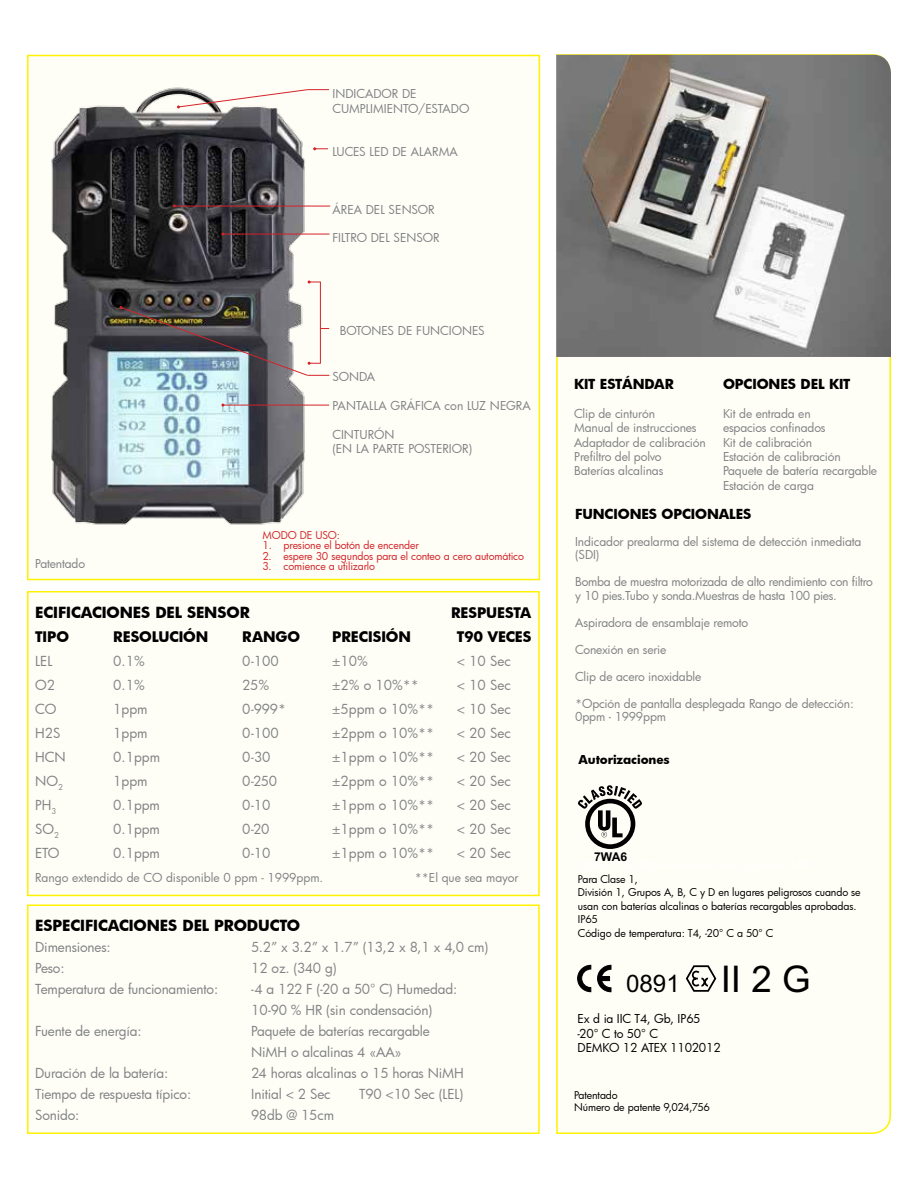
<style>
.page{position:relative;width:918px;height:1188px;background:#fff}
.page>*{position:absolute;margin:0;border:0;box-sizing:border-box;transform-origin:0 0}
.t1{font:24.15px "Arial";color:#000}
.t2{font:700 15px "Futura";letter-spacing:-.01em;color:#000}
.t3{font:700 14.25px "Futura";letter-spacing:-.01em;color:#000}
.t4{font:13.5px/21px "Futura";letter-spacing:-.01em;color:#808285}
.t5{font:700 13.5px "Futura";letter-spacing:-.01em;color:#000}
.t6{font:700 12.15px "Arial";color:#000}
.t7{font:12px/14.4px "Futura";letter-spacing:-.01em;color:#808285}
.t8{font:12px/14.4px "Futura";letter-spacing:-.01em;color:#000}
.t9{font:700 12px "Futura";letter-spacing:-.01em;color:#000}
.t10{font:10.5px/13.5px "Futura";letter-spacing:-.01em;color:#000}
.t11{font:10.5px "Futura";letter-spacing:-.01em;color:#d2232a}
.s1{font-size:36.75px}
</style>
<div class="page">
<div style="left:556px;top:54px;width:335px;height:1080px;background:#fffef6"></div>
<div style="left:28px;top:905px;width:511px;height:228px;background:#fffef6"></div>
<div style="left:27px;top:904px;width:513px;height:230px;border:2px solid #fff200"></div>
<div style="left:28px;top:592px;width:511px;height:303px;background:#fffef6"></div>
<div style="left:27px;top:591px;width:513px;height:305px;border:2px solid #fff200"></div>
<img style="left:556px;top:55px;width:335px;height:302px">
<div style="left:27px;top:55px;width:513px;height:525px;background:#fffef6;border:2px solid #fff200"></div>
<img style="left:51px;top:87px;width:271px;height:438px">
<hr style="left:223px;top:405px;width:106px;height:1px;background:#d2232a">
<svg style="left:313px;top:147px;width:15px;height:3px"></svg>
<hr style="left:223px;top:234px;width:106px;height:1px;background:#d2232a">
<hr style="left:174px;top:206px;width:156px;height:1px;background:#d2232a">
<svg style="left:308px;top:280px;width:13px;height:3px"></svg>
<hr style="left:320px;top:282px;width:1px;height:81px;background:#d2232a">
<img style="left:119px;top:306px;width:210px;height:70px">
<svg style="left:177px;top:89px;width:152px;height:20px"></svg>
<svg style="left:578px;top:965px;width:13px;height:27px"></svg>
<svg style="left:597px;top:965px;width:14px;height:27px"></svg>
<svg style="left:684px;top:964px;width:33px;height:29px"></svg>
<svg style="left:578px;top:785px;width:64px;height:64px"></svg>
<p class="t7" style="left:332px;top:87px;width:138px">INDICADOR DE<br>CUMPLIMIENTO/ESTADO</p>
<p class="t7" style="left:332px;top:144px;width:127px">LUCES LED DE ALARMA</p>
<p class="t7" style="left:332px;top:202px;width:104px">ÁREA DEL SENSOR</p>
<p class="t7" style="left:332px;top:231px;width:109px">FILTRO DEL SENSOR</p>
<p class="t7" style="left:35px;top:556px;width:51px">Patentado</p>
<p class="t7" style="left:340px;top:323px;width:146px">BOTONES DE FUNCIONES</p>
<p class="t7" style="left:332px;top:369px;width:44px">SONDA</p>
<p class="t7" style="left:332px;top:398px;width:200px">PANTALLA GRÁFICA con LUZ NEGRA</p>
<p class="t7" style="left:332px;top:427px;width:141px">CINTURÓN<br>(EN LA PARTE POSTERIOR)</p>
<p class="t11" style="left:263px;top:528px;width:79px">MODO DE USO:</p>
<p class="t11" style="left:263px;top:539px;width:158px">1. presione el botón de encender</p>
<p class="t11" style="left:263px;top:549px;width:263px">2. espere 30 segundos para el conteo a cero automático</p>
<p class="t11" style="left:263px;top:560px;width:114px">3. comience a utilizarlo</p>
<p class="t2" style="left:35px;top:602px;width:216px">ECIFICACIONES DEL SENSOR</p>
<p class="t3" style="left:451px;top:603px;width:82px">RESPUESTA</p>
<p class="t3" style="left:35px;top:627px;width:35px">TIPO</p>
<p class="t3" style="left:113px;top:627px;width:97px">RESOLUCIÓN</p>
<p class="t3" style="left:242px;top:627px;width:59px">RANGO</p>
<p class="t3" style="left:332px;top:627px;width:80px">PRECISIÓN</p>
<p class="t3" style="left:457px;top:627px;width:76px">T90 VECES</p>
<p class="t4" style="left:35px;top:650px;width:19px">LEL</p>
<p class="t4" style="left:113px;top:650px;width:33px">0.1%</p>
<p class="t4" style="left:242px;top:650px;width:38px">0-100</p>
<p class="t4" style="left:332px;top:650px;width:37px">±10%</p>
<p class="t4" style="left:457px;top:650px;width:56px">&lt; 10 Sec</p>
<p class="t4" style="left:35px;top:674px;width:21px">O2</p>
<p class="t4" style="left:113px;top:674px;width:33px">0.1%</p>
<p class="t4" style="left:242px;top:674px;width:28px">25%</p>
<p class="t4" style="left:332px;top:674px;width:88px">±2% o 10%**</p>
<p class="t4" style="left:457px;top:674px;width:56px">&lt; 10 Sec</p>
<p class="t4" style="left:35px;top:698px;width:23px">CO</p>
<p class="t4" style="left:113px;top:698px;width:36px">1ppm</p>
<p class="t4" style="left:242px;top:698px;width:45px">0-999*</p>
<p class="t4" style="left:332px;top:698px;width:103px">±5ppm o 10%**</p>
<p class="t4" style="left:457px;top:698px;width:56px">&lt; 10 Sec</p>
<p class="t4" style="left:35px;top:722px;width:27px">H2S</p>
<p class="t4" style="left:113px;top:722px;width:36px">1ppm</p>
<p class="t4" style="left:242px;top:722px;width:38px">0-100</p>
<p class="t4" style="left:332px;top:722px;width:103px">±2ppm o 10%**</p>
<p class="t4" style="left:457px;top:722px;width:56px">&lt; 20 Sec</p>
<p class="t4" style="left:35px;top:746px;width:32px">HCN</p>
<p class="t4" style="left:113px;top:746px;width:48px">0.1ppm</p>
<p class="t4" style="left:242px;top:746px;width:30px">0-30</p>
<p class="t4" style="left:332px;top:746px;width:103px">±1ppm o 10%**</p>
<p class="t4" style="left:457px;top:746px;width:56px">&lt; 20 Sec</p>
<p class="t4" style="left:35px;top:770px;width:29px">NO<sub>2</sub></p>
<p class="t4" style="left:113px;top:770px;width:36px">1ppm</p>
<p class="t4" style="left:242px;top:770px;width:36px">0-250</p>
<p class="t4" style="left:332px;top:770px;width:103px">±2ppm o 10%**</p>
<p class="t4" style="left:457px;top:770px;width:56px">&lt; 20 Sec</p>
<p class="t4" style="left:35px;top:794px;width:23px">PH<sub>3</sub></p>
<p class="t4" style="left:113px;top:794px;width:48px">0.1ppm</p>
<p class="t4" style="left:242px;top:794px;width:30px">0-10</p>
<p class="t4" style="left:332px;top:794px;width:103px">±1ppm o 10%**</p>
<p class="t4" style="left:457px;top:794px;width:56px">&lt; 20 Sec</p>
<p class="t4" style="left:35px;top:818px;width:25px">SO<sub>2</sub></p>
<p class="t4" style="left:113px;top:818px;width:48px">0.1ppm</p>
<p class="t4" style="left:242px;top:818px;width:29px">0-20</p>
<p class="t4" style="left:332px;top:818px;width:103px">±1ppm o 10%**</p>
<p class="t4" style="left:457px;top:818px;width:56px">&lt; 20 Sec</p>
<p class="t4" style="left:35px;top:842px;width:26px">ETO</p>
<p class="t4" style="left:113px;top:842px;width:48px">0.1ppm</p>
<p class="t4" style="left:242px;top:842px;width:30px">0-10</p>
<p class="t4" style="left:332px;top:842px;width:103px">±1ppm o 10%**</p>
<p class="t4" style="left:457px;top:842px;width:56px">&lt; 20 Sec</p>
<p class="t7" style="left:35px;top:870px;width:289px">Rango extendido de CO disponible 0 ppm - 1999ppm.</p>
<p class="t7" style="left:415px;top:870px;width:105px">**El que sea mayor</p>
<p class="t2" style="left:35px;top:915px;width:266px">ESPECIFICACIONES DEL PRODUCTO</p>
<p class="t4" style="left:35px;top:936px;width:77px">Dimensiones:</p>
<p class="t4" style="left:251px;top:936px;width:239px">5.2” x 3.2” x 1.7” (13,2 x 8,1 x 4,0 cm)</p>
<p class="t4" style="left:35px;top:957px;width:31px">Peso:</p>
<p class="t4" style="left:251px;top:957px;width:87px">12 oz. (340 g)</p>
<p class="t4" style="left:35px;top:978px;width:184px">Temperatura de funcionamiento:</p>
<p class="t4" style="left:251px;top:978px;width:208px">-4 a 122 F (-20 a 50° C) Humedad:<br>10-90 % HR (sin condensación)</p>
<p class="t4" style="left:35px;top:1020px;width:108px">Fuente de energía:</p>
<p class="t4" style="left:251px;top:1020px;width:180px">Paquete de baterías recargable<br>NiMH o alcalinas 4 «AA»</p>
<p class="t4" style="left:35px;top:1062px;width:135px">Duración de la batería:</p>
<p class="t4" style="left:251px;top:1062px;width:214px">24 horas alcalinas o 15 horas NiMH</p>
<p class="t4" style="left:35px;top:1083px;width:158px">Tiempo de respuesta típico:</p>
<p class="t4" style="left:251px;top:1083px;width:81px">Initial &lt; 2 Sec</p>
<p class="t4" style="left:359px;top:1083px;width:105px">T90 &lt;10 Sec (LEL)</p>
<p class="t4" style="left:35px;top:1104px;width:46px">Sonido:</p>
<p class="t4" style="left:251px;top:1104px;width:84px">98db @ 15cm</p>
<p class="t5" style="left:574px;top:375px;width:101px">KIT ESTÁNDAR</p>
<p class="t7" style="left:574px;top:406px;width:133px">Clip de cinturón<br>Manual de instrucciones<br>Adaptador de calibración<br>Prefiltro del polvo<br>Baterías alcalinas</p>
<p class="t5" style="left:723px;top:375px;width:129px">OPCIONES DEL KIT</p>
<p class="t7" style="left:723px;top:406px;width:156px">Kit de entrada en<br>espacios confinados<br>Kit de calibración<br>Estación de calibración<br>Paquete de batería recargable<br>Estación de carga</p>
<p class="t5" style="left:575px;top:504px;width:178px">FUNCIONES OPCIONALES</p>
<p class="t7" style="left:575px;top:534px;width:288px;line-height:13.5px">Indicador prealarma del sistema de detección inmediata (SDI)</p>
<p class="t7" style="left:575px;top:575px;width:299px;line-height:13.5px">Bomba de muestra motorizada de alto rendimiento con filtro y 10 pies.Tubo y sonda.Muestras de hasta 100 pies.</p>
<p class="t7" style="left:575px;top:615px;width:175px">Aspiradora de ensamblaje remoto</p>
<p class="t7" style="left:575px;top:642px;width:93px">Conexión en serie</p>
<p class="t7" style="left:575px;top:669px;width:128px">Clip de acero inoxidable</p>
<p class="t7" style="left:575px;top:696px;width:280px;line-height:13.5px">*Opción de pantalla desplegada Rango de detección:<br>0ppm - 1999ppm</p>
<p class="t9" style="left:579px;top:751px;width:93px">Autorizaciones</p>
<p class="t6" style="left:594px;top:849px;width:34px">7WA6</p>
<p class="t10" style="left:578px;top:872px;width:284px">Para Clase 1,<br>División 1, Grupos A, B, C y D en lugares peligrosos cuando se usan con baterías alcalinas o baterías recargables aprobadas.<br>IP65<br>Código de temperatura: T4, -20° C a 50° C</p>
<h1 class="t1" style="left:626px;top:967px;width:186px">0891 <span class="s1">II 2 G</span></h1>
<p class="t8" style="left:578px;top:1011px;width:145px">Ex d ia IIC T4, Gb, IP65 -20° C to 50° C<br>DEMKO 12 ATEX 1102012</p>
<p class="t10" style="left:574px;top:1088px;width:137px;line-height:12.6px">Patentado<br>Número de patente 9,024,756</p>
</div>
